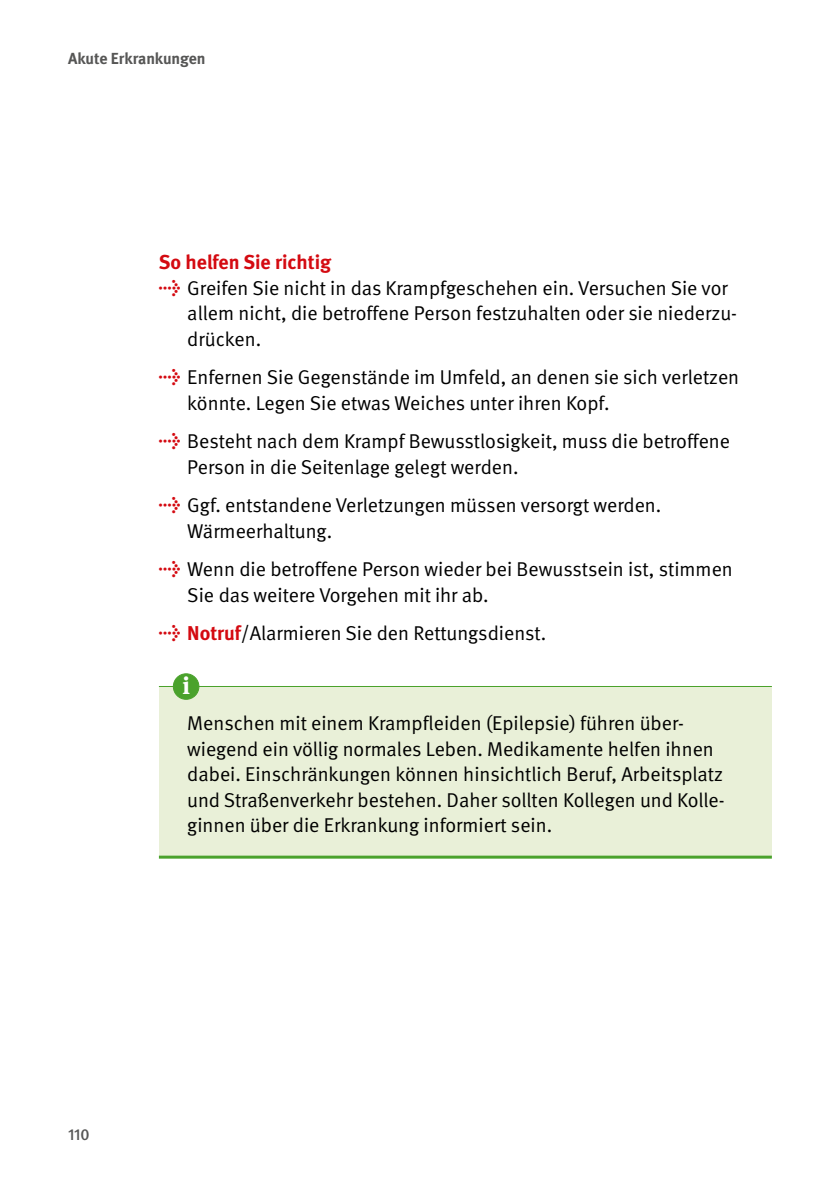
<style>
.page{position:relative;width:840px;height:1191px;background:#fff}
.page>*{position:absolute;margin:0;border:0;box-sizing:border-box;transform-origin:0 0}
.t1{font:700 24px "DGUV Meta Serif";color:#fff}
.Kasten_Schattierung_FT_STG_grün_Linie{font:20px/25.6px "DGUV Meta";color:#000}
.Überschriften_H3_ohne_Zahl_rot{font:700 20px "DGUV Meta";color:#d40a11}
.t2{font:700 16px "DGUV Meta";letter-spacing:-.005em;color:#565655}
.t3{font:500 16px "DGUV Meta";color:#565655}
.s1{font-weight:700;font-size:18px;color:#d40a11}
.s2{font-weight:700;color:#d40a11}
</style>
<div class="page">
<div style="left:159px;top:686px;width:612px;height:171px;background:#e9f0d8"></div>
<hr style="left:159px;top:855px;width:612px;height:3px;background:#4aa22c">
<hr style="left:159px;top:686px;width:612px;height:1px;background:#4aa22c">
<div style="left:173px;top:674px;width:26px;height:25px;background:#4aa22c;border-radius:50%"></div>
<div style="left:173px;top:673px;width:26px;height:26px;border:1px solid #4aa22c;border-radius:50%"></div>
<p class="t2" style="left:68px;top:49px;width:139px">Akute Erkrankungen</p>
<h3 class="Überschriften_H3_ohne_Zahl_rot" style="left:159px;top:250px;width:174px">So helfen Sie richtig</h3>
<p class="Kasten_Schattierung_FT_STG_grün_Linie" style="left:187px;top:275px;width:549px;text-indent:-28px"><span class="s1">→</span> Greifen Sie nicht in das Krampfgeschehen ein. Versuchen Sie vor allem nicht, die betroffene Person festzuhalten oder sie niederzu&shy;drücken.</p>
<p class="Kasten_Schattierung_FT_STG_grün_Linie" style="left:187px;top:365px;width:553px;text-indent:-28px"><span class="s1">→</span> Enfernen Sie Gegenstände im Umfeld, an denen sie sich verletzen könnte. Legen Sie etwas Weiches unter ihren Kopf.</p>
<p class="Kasten_Schattierung_FT_STG_grün_Linie" style="left:187px;top:429px;width:544px;text-indent:-28px"><span class="s1">→</span> Besteht nach dem Krampf Bewusstlosigkeit, muss die betroffene<br>Person in die Seitenlage gelegt werden.</p>
<p class="Kasten_Schattierung_FT_STG_grün_Linie" style="left:187px;top:493px;width:475px;text-indent:-28px"><span class="s1">→</span> Ggf. entstandene Verletzungen müssen versorgt werden.<br>Wärmeerhaltung.</p>
<p class="Kasten_Schattierung_FT_STG_grün_Linie" style="left:187px;top:557px;width:546px;text-indent:-28px"><span class="s1">→</span> Wenn die betroffene Person wieder bei Bewusstsein ist, stimmen<br>Sie das weitere Vorgehen mit ihr ab.</p>
<p class="Kasten_Schattierung_FT_STG_grün_Linie" style="left:159px;top:621px;width:389px"><span class="s1">→</span> <span class="s2">Notruf</span>/Alarmieren Sie den Rettungsdienst.</p>
<p class="t1" style="left:182px;top:671px;width:9px">i</p>
<p class="Kasten_Schattierung_FT_STG_grün_Linie" style="left:187px;top:710px;width:538px">Menschen mit einem Krampfleiden (Epilepsie) führen über&shy;wiegend ein völlig normales Leben. Medikamente helfen ihnen dabei. Einschränkungen können hinsichtlich Beruf, Arbeitsplatz und Straßenverkehr bestehen. Daher sollten Kollegen und Kolle&shy;ginnen über die Erkrankung informiert sein.</p>
<p class="t3" style="left:68px;top:1124px;width:23px">110</p>
</div>
